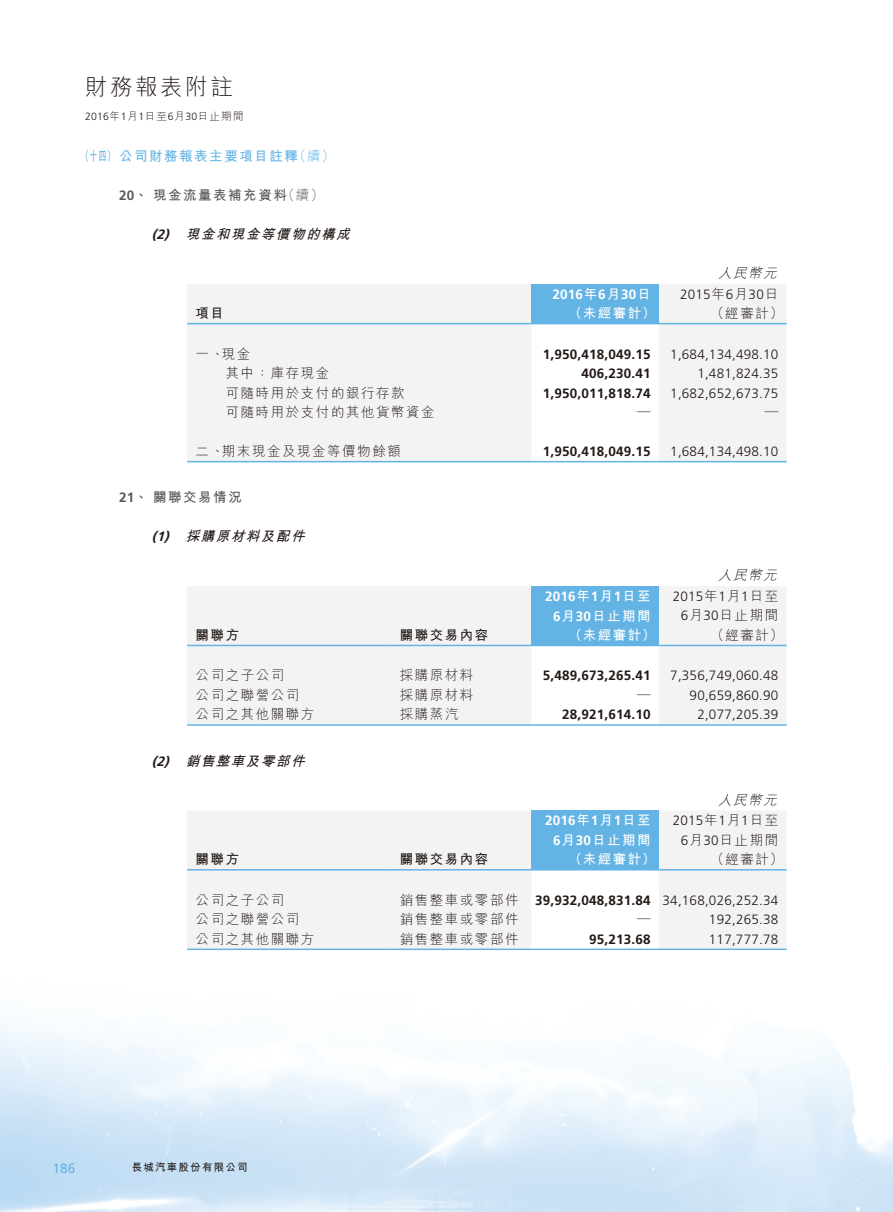
<style>
.page{position:relative;width:893px;height:1212px;background:#fff}
.page>*{position:absolute;margin:0;border:0;box-sizing:border-box;transform-origin:0 0}
.t1{font:300 22.5px "M Hei HK";letter-spacing:.115em;color:#231916}
.t2{font:300 13.5px/19.5px "M Hei HK";letter-spacing:.115em;color:#231916}
.t3{font:300 13.5px "Frutiger";letter-spacing:.015em;color:#231916}
.t4{font:700 13.5px "Frutiger";letter-spacing:.015em;color:#231916}
.t5{font:italic 700 13.5px "M Hei HK";color:#231916}
.t6{font:700 13.5px/19.5px "M Hei HK";letter-spacing:.115em;color:#fff}
.t7{font:700 13.5px "Frutiger";letter-spacing:.015em;color:#fff}
.t8{font:700 13.5px "M Hei HK";letter-spacing:.115em;color:#595857}
.t9{font:700 13.5px "M Hei HK";letter-spacing:.115em;color:#231916}
.t10{font:700 13.5px "M Hei HK";letter-spacing:.115em;color:#63b4e5;scale:.6 1}
.t11{font:italic 300 13.5px "M Hei HK";color:#231916}
.t12{font:13.5px "Frutiger";color:#63b4e5}
.t13{font:300 10.5px "Frutiger";letter-spacing:.015em;color:#231916}
.t14{font:700 10.5px "M Hei HK";letter-spacing:.115em;color:#231916}
.s1{font-family:"M Hei HK"}
.s2{font-weight:300}
.s3{font-family:"Frutiger"}
.s4{font-family:"M Hei HK";font-weight:300}
</style>
<div class="page">
<div style="left:187px;top:284px;width:600px;height:177px;background:#f3f3f3"></div>
<div style="left:531px;top:284px;width:128px;height:40px;background:#63b4e5"></div>
<svg style="left:531px;top:324px;width:128px;height:137px"></svg>
<hr style="left:187px;top:323px;width:344px;height:1px;background:#63b4e5">
<hr style="left:659px;top:323px;width:128px;height:1px;background:#63b4e5">
<hr style="left:187px;top:461px;width:344px;height:1px;background:#63b4e5">
<hr style="left:531px;top:461px;width:128px;height:1px;background:#63b4e5">
<hr style="left:659px;top:461px;width:128px;height:1px;background:#63b4e5">
<div style="left:187px;top:587px;width:600px;height:137px;background:#f3f3f3"></div>
<div style="left:531px;top:586px;width:128px;height:59px;background:#63b4e5"></div>
<svg style="left:531px;top:646px;width:256px;height:78px"></svg>
<hr style="left:187px;top:645px;width:204px;height:1px;background:#63b4e5">
<hr style="left:391px;top:645px;width:140px;height:1px;background:#63b4e5">
<hr style="left:531px;top:645px;width:128px;height:1px;background:#63b4e5">
<hr style="left:659px;top:645px;width:128px;height:1px;background:#63b4e5">
<hr style="left:187px;top:724px;width:204px;height:2px;background:#63b4e5">
<hr style="left:391px;top:724px;width:140px;height:2px;background:#63b4e5">
<hr style="left:531px;top:724px;width:128px;height:2px;background:#63b4e5">
<hr style="left:659px;top:724px;width:128px;height:2px;background:#63b4e5">
<div style="left:187px;top:811px;width:599px;height:137px;background:#f3f3f3"></div>
<div style="left:531px;top:810px;width:128px;height:60px;background:#63b4e5"></div>
<svg style="left:531px;top:870px;width:256px;height:78px"></svg>
<hr style="left:187px;top:869px;width:204px;height:1px;background:#63b4e5">
<hr style="left:391px;top:869px;width:140px;height:1px;background:#63b4e5">
<hr style="left:659px;top:869px;width:128px;height:1px;background:#63b4e5">
<hr style="left:187px;top:948px;width:204px;height:2px;background:#63b4e5">
<hr style="left:391px;top:948px;width:140px;height:2px;background:#63b4e5">
<hr style="left:531px;top:948px;width:128px;height:2px;background:#63b4e5">
<hr style="left:659px;top:948px;width:128px;height:2px;background:#63b4e5">
<h1 class="t1" style="left:85px;top:70px;width:149px">財務報表附註</h1>
<p class="t13" style="left:85px;top:110px;width:160px">2016<span class="s1">年</span>1<span class="s1">月</span>1<span class="s1">日至</span>6<span class="s1">月</span>30<span class="s1">日止期間</span></p>
<p class="t10" style="left:81px;top:146px;width:425px">（十四）公司財務報表主要項目註釋<span class="s2">（續）</span></p>
<p class="t8" style="left:119px;top:185px;width:206px"><span class="s3">20</span>、現金流量表補充資料<span class="s2">（續）</span></p>
<p class="t5" style="left:152px;top:224px;width:204px"><span class="s3">(2)</span> 現金和現金等價物的構成</p>
<p class="t9" style="left:196px;top:303px;width:30px">項目</p>
<p class="t7" style="left:552px;top:286px;width:100px">2016<span class="s1">年</span>6<span class="s1">月</span>30<span class="s1">日</span></p>
<p class="t6" style="left:568px;top:302px;width:89px">（未經審計）</p>
<p class="t11" style="left:718px;top:263px;width:65px">人民幣元</p>
<p class="t3" style="left:680px;top:286px;width:100px">2015<span class="s1">年</span>6<span class="s1">月</span>30<span class="s1">日</span></p>
<p class="t2" style="left:711px;top:303px;width:74px">（經審計）</p>
<p class="t2" style="left:196px;top:343px;width:56px">一、現金</p>
<p class="t4" style="left:543px;top:346px;width:109px">1,950,418,049.15</p>
<p class="t3" style="left:670px;top:346px;width:109px">1,684,134,498.10</p>
<p class="t2" style="left:196px;top:363px;width:135px">　　其中：庫存現金</p>
<p class="t4" style="left:581px;top:365px;width:71px">406,230.41</p>
<p class="t3" style="left:697px;top:366px;width:82px">1,481,824.35</p>
<p class="t2" style="left:196px;top:382px;width:211px">　　可隨時用於支付的銀行存款</p>
<p class="t4" style="left:543px;top:385px;width:109px">1,950,011,818.74</p>
<p class="t3" style="left:670px;top:385px;width:109px">1,682,652,673.75</p>
<p class="t2" style="left:196px;top:402px;width:241px">　　可隨時用於支付的其他貨幣資金</p>
<p class="t9" style="left:637px;top:402px;width:15px">—</p>
<p class="t2" style="left:765px;top:402px;width:15px">—</p>
<p class="t2" style="left:196px;top:441px;width:207px">二、期末現金及現金等價物餘額</p>
<p class="t4" style="left:543px;top:443px;width:109px">1,950,418,049.15</p>
<p class="t3" style="left:670px;top:444px;width:109px">1,684,134,498.10</p>
<p class="t8" style="left:119px;top:487px;width:124px"><span class="s3">21</span>、關聯交易情況</p>
<p class="t5" style="left:152px;top:526px;width:159px"><span class="s3">(1)</span> 採購原材料及配件</p>
<p class="t11" style="left:718px;top:566px;width:65px">人民幣元</p>
<p class="t9" style="left:196px;top:625px;width:45px">關聯方</p>
<p class="t9" style="left:400px;top:625px;width:90px">關聯交易內容</p>
<p class="t7" style="left:545px;top:588px;width:107px">2016<span class="s1">年</span>1<span class="s1">月</span>1<span class="s1">日至</span></p>
<p class="t6" style="left:568px;top:605px;width:89px;text-indent:-15px"><span class="s3">6</span>月<span class="s3">30</span>日止期間（未經審計）</p>
<p class="t3" style="left:673px;top:589px;width:107px">2015<span class="s1">年</span>1<span class="s1">月</span>1<span class="s1">日至</span></p>
<p class="t2" style="left:711px;top:605px;width:74px;text-indent:-30px"><span class="s3">6</span>月<span class="s3">30</span>日止期間（經審計）</p>
<p class="t2" style="left:196px;top:665px;width:90px">公司之子公司</p>
<p class="t2" style="left:400px;top:665px;width:75px">採購原材料</p>
<p class="t4" style="left:543px;top:668px;width:109px">5,489,673,265.41</p>
<p class="t3" style="left:670px;top:668px;width:109px">7,356,749,060.48</p>
<p class="t2" style="left:196px;top:685px;width:105px">公司之聯營公司</p>
<p class="t2" style="left:400px;top:685px;width:75px">採購原材料</p>
<p class="t9" style="left:637px;top:685px;width:15px">—</p>
<p class="t3" style="left:690px;top:688px;width:90px">90,659,860.90</p>
<p class="t2" style="left:196px;top:704px;width:120px">公司之其他關聯方</p>
<p class="t2" style="left:400px;top:704px;width:60px">採購蒸汽</p>
<p class="t4" style="left:562px;top:707px;width:90px">28,921,614.10</p>
<p class="t3" style="left:697px;top:707px;width:82px">2,077,205.39</p>
<p class="t5" style="left:152px;top:751px;width:159px"><span class="s3">(2)</span> 銷售整車及零部件</p>
<p class="t11" style="left:718px;top:790px;width:65px">人民幣元</p>
<p class="t9" style="left:196px;top:849px;width:45px">關聯方</p>
<p class="t9" style="left:400px;top:849px;width:90px">關聯交易內容</p>
<p class="t7" style="left:545px;top:813px;width:107px">2016<span class="s1">年</span>1<span class="s1">月</span>1<span class="s1">日至</span></p>
<p class="t6" style="left:568px;top:829px;width:89px;text-indent:-15px"><span class="s3">6</span>月<span class="s3">30</span>日止期間（未經審計）</p>
<p class="t3" style="left:673px;top:813px;width:107px">2015<span class="s1">年</span>1<span class="s1">月</span>1<span class="s1">日至</span></p>
<p class="t2" style="left:711px;top:829px;width:74px;text-indent:-30px"><span class="s3">6</span>月<span class="s3">30</span>日止期間（經審計）</p>
<p class="t2" style="left:196px;top:889px;width:90px">公司之子公司</p>
<p class="t4" style="left:400px;top:892px;width:380px"><span class="s4">銷售整車或零部件</span> 39,932,048,831.84 <span class="s2">34,168,026,252.34</span></p>
<p class="t2" style="left:196px;top:909px;width:105px">公司之聯營公司</p>
<p class="t2" style="left:400px;top:909px;width:120px">銷售整車或零部件</p>
<p class="t9" style="left:637px;top:909px;width:15px">—</p>
<p class="t3" style="left:709px;top:912px;width:71px">192,265.38</p>
<p class="t2" style="left:196px;top:928px;width:120px">公司之其他關聯方</p>
<p class="t2" style="left:400px;top:928px;width:120px">銷售整車或零部件</p>
<p class="t4" style="left:589px;top:931px;width:63px">95,213.68</p>
<p class="t3" style="left:709px;top:931px;width:71px">117,777.78</p>
<p class="t12" style="left:52px;top:1160px;width:24px">186</p>
<p class="t14" style="left:132px;top:1159px;width:117px">長城汽車股份有限公司</p>
</div>
